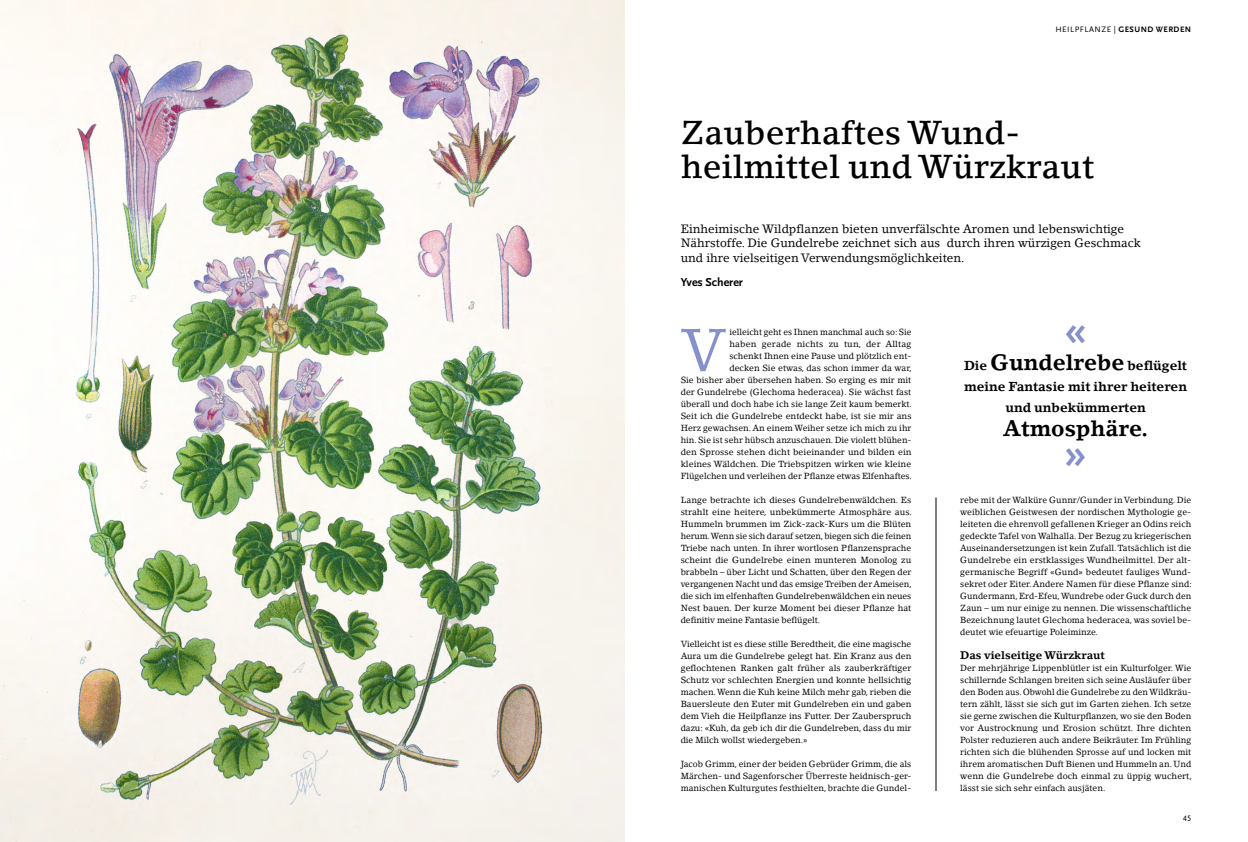
<style>
.page{position:relative;width:1248px;height:842px;background:#fff}
.page>*{position:absolute;margin:0;border:0;box-sizing:border-box;transform-origin:0 0}
.t1{font:59.6px "Lino Letter Std";color:#8690cb}
.t2{font:700 45px "Lino Letter Std";color:#8690cb}
.t3{font:500 33px/34px "Lino Letter Std";color:#000}
.t4{font:700 22px "Lino Letter Std";color:#000}
.t5{font:700 13px/21px "Lino Letter Std";color:#000;text-align:center}
.t6{font:12px/14.4px "Lino Letter Std";color:#000}
.t7{font:700 12px "Scala Sans Pro";color:#000}
.t8{font:700 11px "Lino Letter Std";color:#000}
.t9{font:8.8px/12px "Lino Letter Std";color:#000;text-align:justify}
.t10{font:8.8px/12px "Lino Letter Std";color:#000;text-align:right;scale:.96 1}
.t11{font:8.2px "Scala Sans OT";letter-spacing:.06em;color:#000}
.s1{font-family:"Scala Sans Pro";font-weight:700}
.s2{font-size:22px}
</style>
<div class="page">
<hr style="left:935px;top:497px;width:1px;height:294px;background:#000">
<img style="left:0;top:0;width:624px;height:842px">
<p class="t11" style="left:1055px;top:25px;width:137px">HEILPFLANZE | <span class="s1">GESUND WERDEN</span></p>
<h3 class="t3" style="left:680px;top:115px;width:415px">Zauberhaftes Wund&shy;heilmittel und Würzkraut</h3>
<h3 class="t6" style="left:680px;top:221px;width:461px">Einheimische Wildpflanzen bieten unverfälschte Aromen und lebenswichtige<br>Nährstoffe. Die Gundelrebe zeichnet sich aus durch ihren würzigen Geschmack und ihre vielseitigen Verwendungsmöglichkeiten.</h3>
<h3 class="t7" style="left:680px;top:275px;width:64px">Yves Scherer</h3>
<p class="t10" style="left:680px;top:326px;width:242px">ielleicht geht es Ihnen manchmal auch so: Sie<br>haben gerade nichts zu tun, der Alltag<br>schenkt Ihnen eine Pause und plötzlich ent-<br>decken Sie etwas, das schon immer da war,<br>Sie bisher aber übersehen haben. So erging es mir mit der Gundelrebe (Glechoma hederacea). Sie wächst fast überall und doch habe ich sie lange Zeit kaum bemerkt.<br>Seit ich die Gundelrebe entdeckt habe, ist sie mir ans Herz gewachsen. An einem Weiher setze ich mich zu ihr hin. Sie ist sehr hübsch anzuschauen. Die violett blühen&shy;den Sprosse stehen dicht beieinander und bilden ein kleines Wäldchen. Die Triebspitzen wirken wie kleine Flügelchen und verleihen der Pflanze etwas Elfenhaftes.</p>
<p class="t9" style="left:680px;top:494px;width:232px">Lange betrachte ich dieses Gundelrebenwäldchen. Es strahlt eine heitere, unbekümmerte Atmosphäre aus.<br>Hummeln brummen im Zick-zack-Kurs um die Blüten herum. Wenn sie sich darauf setzen, biegen sich die feinen Triebe nach unten. In ihrer wortlosen Pflanzensprache scheint die Gundelrebe einen munteren Monolog zu brabbeln – über Licht und Schatten, über den Regen der vergangenen Nacht und das emsige Treiben der Ameisen, die sich im elfenhaften Gundelrebenwäldchen ein neues Nest bauen. Der kurze Moment bei dieser Pflanze hat definitiv meine Fantasie beflügelt.</p>
<p class="t9" style="left:680px;top:638px;width:232px">Vielleicht ist es diese stille Beredtheit, die eine magische Aura um die Gundelrebe gelegt hat. Ein Kranz aus den geflochtenen Ranken galt früher als zauberkräftiger Schutz vor schlechten Energien und konnte hellsichtig machen. Wenn die Kuh keine Milch mehr gab, rieben die Bauersleute den Euter mit Gundelreben ein und gaben dem Vieh die Heilpflanze ins Futter. Der Zauberspruch dazu: «Kuh, da geb ich dir die Gundelreben, dass du mir die Milch wollst wiedergeben.»</p>
<p class="t9" style="left:680px;top:758px;width:232px">Jacob Grimm, einer der beiden Gebrüder Grimm, die als Märchen- und Sagenforscher Überreste heidnisch-ger&shy;manischen Kulturgutes festhielten, brachte die Gundel-</p>
<h1 class="t1" style="left:680px;top:314px;width:47px">V</h1>
<h2 class="t2" style="left:1063px;top:302px;width:26px">«</h2>
<h3 class="t5" style="left:964px;top:354px;width:224px">Die <span class="s2">Gundelrebe</span> beflügelt meine Fantasie mit ihrer heiteren und unbekümmerten</h3>
<h3 class="t4" style="left:1003px;top:414px;width:146px">Atmosphäre.</h3>
<h2 class="t2" style="left:1063px;top:426px;width:26px">»</h2>
<p class="t9" style="left:960px;top:494px;width:233px">rebe mit der Walküre Gunnr/Gunder in Verbindung. Die weiblichen Geistwesen der nordischen Mythologie ge&shy;leiteten die ehrenvoll gefallenen Krieger an Odins reich gedeckte Tafel von Walhalla. Der Bezug zu kriegerischen Auseinandersetzungen ist kein Zufall. Tatsächlich ist die Gundelrebe ein erstklassiges Wundheilmittel. Der alt&shy;germanische Begriff «Gund» bedeutet fauliges Wund&shy;sekret oder Eiter. Andere Namen für diese Pflanze sind:<br>Gundermann, Erd-Efeu, Wundrebe oder Guck durch den Zaun – um nur einige zu nennen. Die wissenschaftliche Bezeichnung lautet Glechoma hederacea, was soviel be&shy;deutet wie efeuartige Poleiminze.</p>
<p class="t8" style="left:960px;top:648px;width:146px">Das vielseitige Würzkraut</p>
<p class="t9" style="left:960px;top:662px;width:233px">Der mehrjährige Lippenblütler ist ein Kulturfolger. Wie schillernde Schlangen breiten sich seine Ausläufer über den Boden aus. Obwohl die Gundelrebe zu den Wildkräu&shy;tern zählt, lässt sie sich gut im Garten ziehen. Ich setze sie gerne zwischen die Kulturpflanzen, wo sie den Boden vor Austrocknung und Erosion schützt. Ihre dichten Polster reduzieren auch andere Beikräuter. Im Frühling richten sich die blühenden Sprosse auf und locken mit ihrem aromatischen Duft Bienen und Hummeln an. Und wenn die Gundelrebe doch einmal zu üppig wuchert, lässt sie sich sehr einfach ausjäten.</p>
<p class="t11" style="left:1182px;top:814px;width:10px">45</p>
</div>
